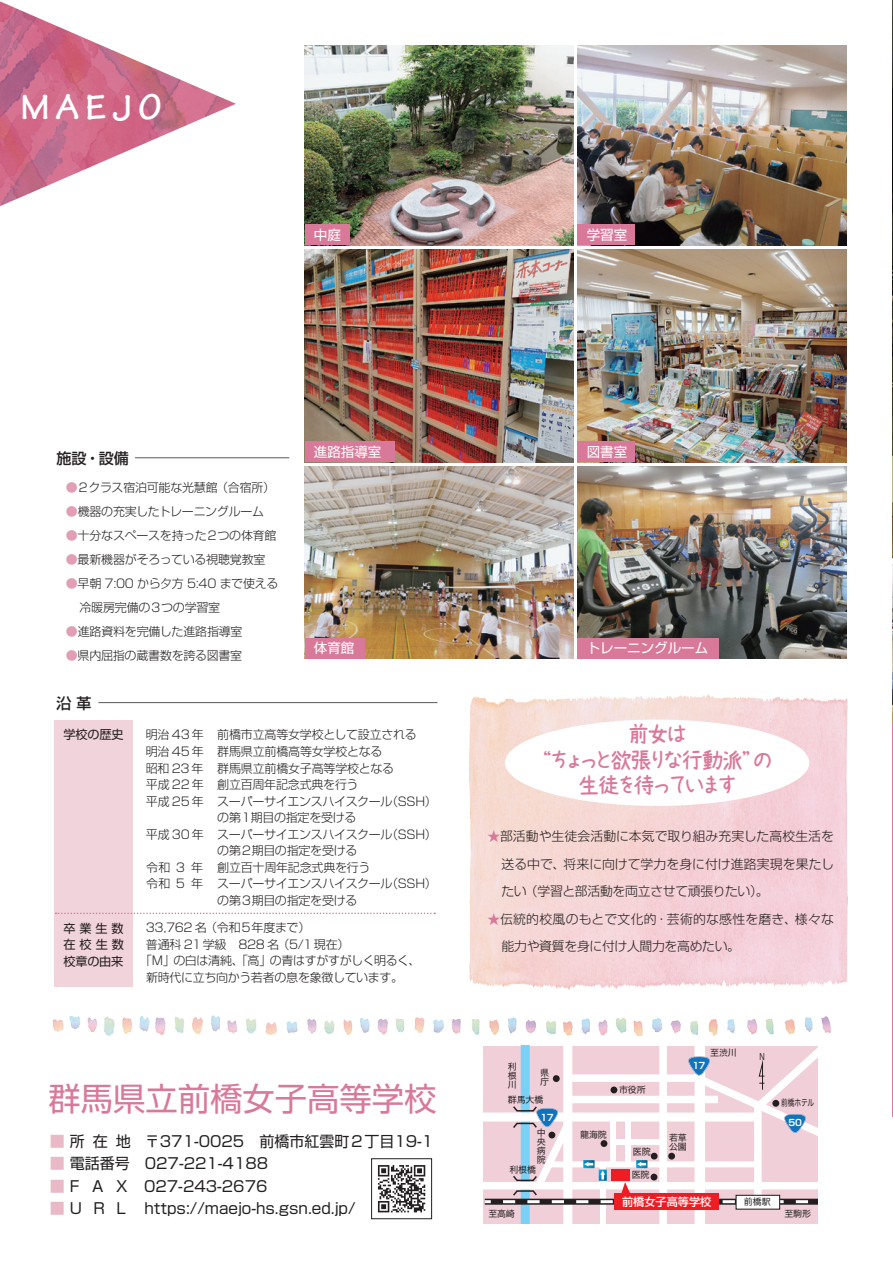
<style>
.page{position:relative;width:893px;height:1263px;background:#fff}
.page>*{position:absolute;margin:0;border:0;box-sizing:border-box;transform-origin:0 0}
.t1{font:700 37.65px "Tekton Pro";letter-spacing:.16em;color:#fff}
.t2{font:32.4px "Shin Go Pro";color:#d97999}
.t3{font:22.5px/25.2px "TT Edit Font";letter-spacing:-.235em;color:#d97999;text-align:center}
.t4{font:15px "Shin Go Pro";color:#231f20}
.t5{font:500 15px "Shin Go Pro";color:#231f20}
.t6{font:13.5px "Shin Go Pro";color:#fff}
.t7{font:300 12.9px/27.5px "Shin Go Pro";letter-spacing:-.005em;color:#231f20;text-align:justify}
.t8{font:12.15px/16.5px "Shin Go Pro";letter-spacing:-.015em;color:#231f20;text-align:justify}
.t9{font:300 12px/16.5px "Shin Go Pro";letter-spacing:-.02em;color:#231f20}
.t10{font:500 11.1px "Shin Go Pro";color:#fff}
.t11{font:9px/8.9px "Hira Kaku Std W4";letter-spacing:-.02em;color:#231f20;text-align:justify}
.t12{font:9px "Hira Kaku Std W4";letter-spacing:-.02em;color:#231f20;scale:.75 1}
.t13{font:700 9px "Shin Go Pro De";color:#fff}
.s1{color:#e29fb3}
.s2{color:#e9b9c7}
.s3{color:#d97999}
</style>
<div class="page">
<div style="left:54px;top:720px;width:79px;height:267px;background:#f1d3db"></div>
<img style="left:469px;top:694px;width:379px;height:296px">
<div style="left:505px;top:719px;width:304px;height:87px;background:#fff;border-radius:50%"></div>
<svg style="left:378px;top:1165px;width:47px;height:47px"></svg>
<div style="left:371px;top:1158px;width:61px;height:61px;border:1px solid #231f20"></div>
<hr style="left:98px;top:702px;width:339px;height:1px;background:#57585a">
<hr style="left:135px;top:457px;width:154px;height:1px;background:#57585a">
<img style="left:305px;top:45px;width:268px;height:200px">
<img style="left:305px;top:249px;width:268px;height:213px">
<img style="left:577px;top:249px;width:269px;height:213px">
<img style="left:577px;top:45px;width:269px;height:200px">
<img style="left:577px;top:466px;width:269px;height:192px">
<img style="left:305px;top:466px;width:268px;height:192px">
<img style="left:0;top:1px;width:236px;height:205px">
<img style="left:53px;top:1015px;width:778px;height:22px">
<svg style="left:56px;top:912px;width:379px;height:2px"></svg>
<div style="left:483px;top:1046px;width:335px;height:178px;background:#f0cfd8"></div>
<div style="left:521px;top:1046px;width:9px;height:178px;background:#79d2f6"></div>
<div style="left:483px;top:1182px;width:335px;height:7px;background:#fff"></div>
<div style="left:483px;top:1112px;width:274px;height:9px;background:#fff"></div>
<div style="left:695px;top:1046px;width:10px;height:178px;background:#fff"></div>
<div style="left:659px;top:1046px;width:8px;height:178px;background:#fff"></div>
<div style="left:563px;top:1046px;width:9px;height:178px;background:#fff"></div>
<div style="left:600px;top:1165px;width:6px;height:59px;background:#fff"></div>
<div style="left:485px;top:1199px;width:333px;height:6px;background:#231f20"></div>
<svg style="left:485px;top:1200px;width:6px;height:3px"></svg>
<div style="left:736px;top:1195px;width:44px;height:14px;background:#fff"></div>
<div style="left:614px;top:1194px;width:104px;height:16px;background:#ee1d23"></div>
<svg style="left:503px;top:1046px;width:315px;height:159px"></svg>
<img style="left:892px;top:0;width:1px;height:348px">
<img style="left:892px;top:348px;width:1px;height:375px">
<div style="left:305px;top:225px;width:44px;height:20px;background:#d97999"></div>
<div style="left:577px;top:225px;width:58px;height:20px;background:#d97999"></div>
<div style="left:305px;top:442px;width:89px;height:20px;background:#d97999"></div>
<div style="left:305px;top:638px;width:59px;height:21px;background:#d97999"></div>
<div style="left:577px;top:442px;width:58px;height:20px;background:#d97999"></div>
<div style="left:577px;top:638px;width:142px;height:21px;background:#d97999"></div>
<h1 class="t1" style="left:20px;top:85px;width:143px">MAEJO</h1>
<p class="t6" style="left:314px;top:223px;width:28px">中庭</p>
<p class="t6" style="left:587px;top:223px;width:42px">学習室</p>
<p class="t5" style="left:57px;top:446px;width:74px">施設・設備</p>
<p class="t9" style="left:66px;top:477px;width:211px"><span class="s1">●</span>２クラス宿泊可能な光慧館（合宿所）</p>
<p class="t9" style="left:66px;top:501px;width:200px"><span class="s1">●</span>機器の充実したトレーニングルーム</p>
<p class="t9" style="left:66px;top:525px;width:212px"><span class="s1">●</span>十分なスペースを持った２つの体育館</p>
<p class="t9" style="left:66px;top:549px;width:201px"><span class="s1">●</span>最新機器がそろっている視聴覚教室</p>
<p class="t9" style="left:79px;top:570px;width:201px;line-height:24px;text-indent:-14px"><span class="s1">●</span>早朝 7:00 から夕方 5:40 まで使える冷暖房完備の３つの学習室</p>
<p class="t9" style="left:66px;top:621px;width:178px"><span class="s1">●</span>進路資料を完備した進路指導室</p>
<p class="t9" style="left:66px;top:645px;width:178px"><span class="s1">●</span>県内屈指の蔵書数を誇る図書室</p>
<p class="t5" style="left:57px;top:691px;width:36px">沿 革</p>
<p class="t6" style="left:314px;top:440px;width:69px">進路指導室</p>
<p class="t6" style="left:314px;top:637px;width:42px">体育館</p>
<p class="t6" style="left:587px;top:440px;width:42px">図書室</p>
<p class="t6" style="left:587px;top:637px;width:123px">トレーニングルーム</p>
<p class="t8" style="left:64px;top:725px;width:61px">学校の歴史</p>
<p class="t9" style="left:146px;top:725px;width:60px;text-align:justify">明治43年明治45年昭和23年平成22年平成25年</p>
<p class="t9" style="left:146px;top:824px;width:59px">平成30年</p>
<p class="t9" style="left:146px;top:857px;width:59px">令和 ３ 年令和 ５ 年</p>
<p class="t9" style="left:217px;top:725px;width:221px">前橋市立高等女学校として設立される<br>群馬県立前橋高等女学校となる<br>群馬県立前橋女子高等学校となる<br>創立百周年記念式典を行う<br>スーパーサイエンスハイスクール（SSH）の第１期目の指定を受ける<br>スーパーサイエンスハイスクール（SSH）の第２期目の指定を受ける<br>創立百十周年記念式典を行う<br>スーパーサイエンスハイスクール（SSH）の第３期目の指定を受ける</p>
<p class="t9" style="left:146px;top:918px;width:166px">33,762 名（令和５年度まで）</p>
<p class="t9" style="left:146px;top:934px;width:205px">普通科 21学級　828 名（5/1現在）</p>
<p class="t9" style="left:140px;top:951px;width:282px">「Ｍ」の白は清純、「高」の青はすがすがしく明るく、</p>
<p class="t9" style="left:146px;top:967px;width:259px">新時代に立ち向かう若者の息を象徴しています。</p>
<p class="t8" style="left:64px;top:918px;width:62px">卒 業 生 数在 校 生 数校章の由来</p>
<h2 class="t2" style="left:48px;top:1072px;width:390px">群馬県立前橋女子高等学校</h2>
<p class="t4" style="left:50px;top:1128px;width:385px"><span class="s2">■</span> 所 在 地 〒371-0025　前橋市紅雲町２丁目19-1</p>
<p class="t4" style="left:50px;top:1151px;width:220px"><span class="s2">■</span> 電話番号　027-221-4188</p>
<p class="t4" style="left:50px;top:1173px;width:219px"><span class="s2">■</span> F A X 027-243-2676</p>
<p class="t4" style="left:50px;top:1196px;width:307px"><span class="s2">■</span> U R L 　https://maejo-hs.gsn.ed.jp/</p>
<h3 class="t3" style="left:530px;top:722px;width:246px">前女は<br>“ちょっと欲張りな行動派”の生徒を待っています</h3>
<p class="t7" style="left:501px;top:821px;width:334px;text-indent:-14px"><span class="s3">★</span>部活動や生徒会活動に本気で取り組み充実した高校生活を送る中で、将来に向けて学力を身に付け進路実現を果たしたい（学習と部活動を両立させて頑張りたい）。</p>
<p class="t7" style="left:502px;top:903px;width:334px;text-indent:-14px"><span class="s3">★</span>伝統的校風のもとで文化的・芸術的な感性を磨き、様々な能力や資質を身に付け人間力を高めたい。</p>
<p class="t11" style="left:508px;top:1062px;width:10px">利根川</p>
<p class="t11" style="left:540px;top:1068px;width:10px">県庁</p>
<p class="t11" style="left:508px;top:1095px;width:37px">群馬大橋</p>
<p class="t11" style="left:537px;top:1128px;width:10px">中央病院</p>
<p class="t13" style="left:540px;top:1110px;width:15px">17</p>
<p class="t11" style="left:509px;top:1165px;width:28px">利根橋</p>
<p class="t11" style="left:619px;top:1085px;width:28px">市役所</p>
<p class="t11" style="left:580px;top:1130px;width:28px">龍海院</p>
<p class="t11" style="left:633px;top:1147px;width:19px">医院</p>
<p class="t11" style="left:632px;top:1170px;width:19px">医院</p>
<p class="t11" style="left:710px;top:1048px;width:28px">至渋川</p>
<p class="t13" style="left:692px;top:1058px;width:15px">17</p>
<p class="t11" style="left:669px;top:1133px;width:19px">若草公園</p>
<p class="t12" style="left:760px;top:1050px;width:9px">N</p>
<p class="t12" style="left:781px;top:1096px;width:46px">前橋ホテル</p>
<p class="t13" style="left:789px;top:1115px;width:15px">50</p>
<p class="t10" style="left:622px;top:1192px;width:91px">前橋女子高等学校</p>
<p class="t11" style="left:744px;top:1197px;width:28px">前橋駅</p>
<p class="t11" style="left:488px;top:1209px;width:28px">至高崎</p>
<p class="t11" style="left:784px;top:1209px;width:28px">至駒形</p>
</div>
